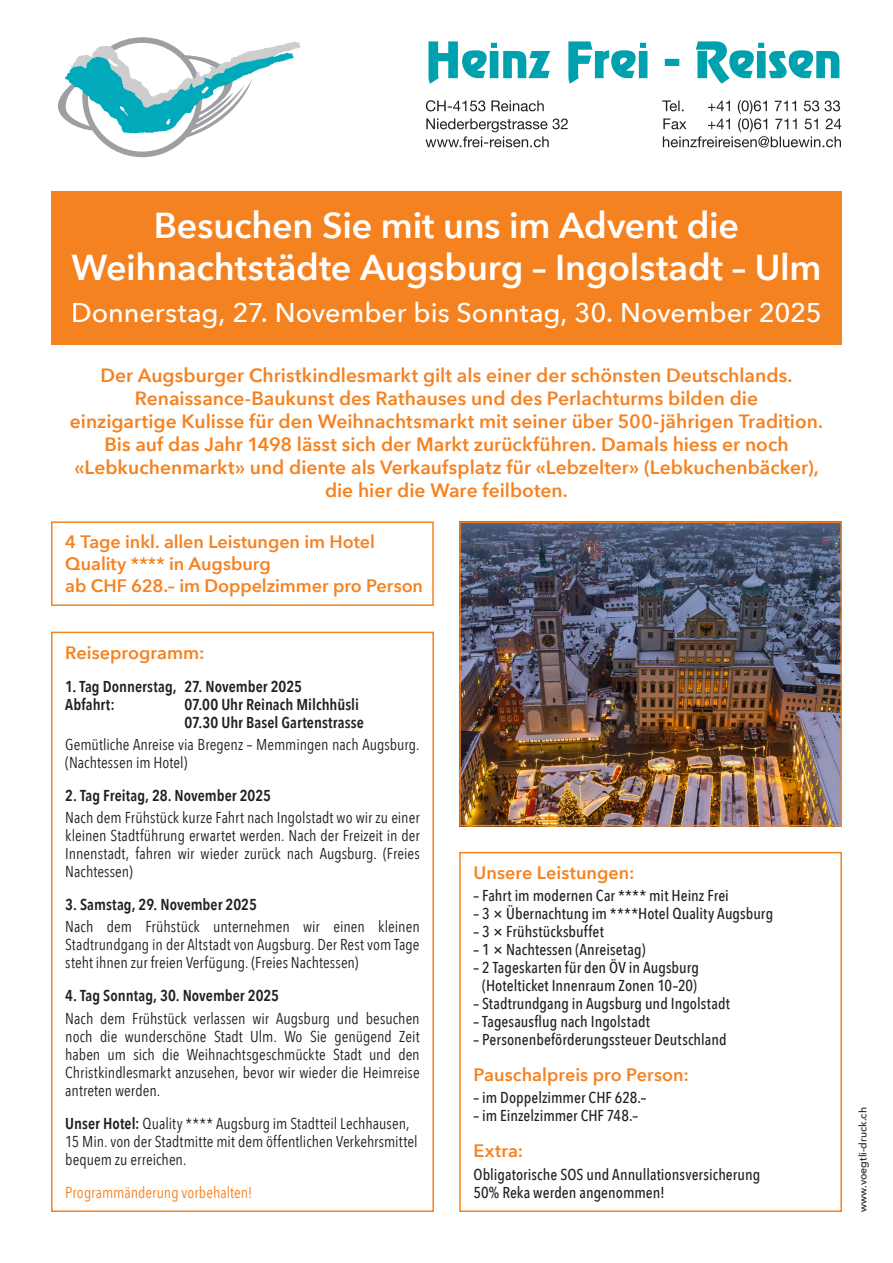
<style>
.page{position:relative;width:893px;height:1263px;background:#fff}
.page>*{position:absolute;margin:0;border:0;box-sizing:border-box;transform-origin:0 0}
.t1{font:600 36px/42px "Avenir Next";letter-spacing:-.005em;color:#fff;text-align:center}
.t2{font:500 27px "Avenir Next";color:#fff}
.t3{font:600 19.2px/23.1px "Avenir Next";color:#f58220;text-align:center}
.t4{font:600 18px/21.6px "Avenir Next";color:#f58220}
.t5{font:15.75px/18px "Avenir Next Condensed";color:#231f20;text-align:justify}
.t6{font:500 15.75px/18px "Avenir Next Condensed";letter-spacing:.005em;color:#231f20;text-align:center}
.t7{font:600 15.75px "Avenir Next Condensed";color:#231f20}
.t8{font:15.75px "Avenir Next Condensed";color:#f58220}
.t9{font:500 10.5px "Avenir Next";color:#231f20}
.s1{font-weight:600}
</style>
<div class="page">
<img style="left:462px;top:524px;width:377px;height:299px">
<div style="left:459px;top:521px;width:383px;height:305px;border:2px solid #f58220"></div>
<svg style="left:58px;top:37px;width:243px;height:120px"></svg>
<div style="left:459px;top:852px;width:383px;height:360px;border:2px solid #f58220"></div>
<div style="left:51px;top:632px;width:383px;height:580px;border:2px solid #f58220"></div>
<div style="left:51px;top:521px;width:383px;height:85px;border:2px solid #f58220"></div>
<div style="left:51px;top:192px;width:791px;height:153px;background:#f58220"></div>
<svg style="left:425px;top:100px;width:416px;height:47px"></svg>
<svg style="left:428px;top:41px;width:411px;height:43px"></svg>
<p class="t1" style="left:71px;top:204px;width:752px">Besuchen Sie mit uns im Advent die<br>Weihnachtstädte Augsburg – Ingolstadt – Ulm</p>
<p class="t2" style="left:71px;top:290px;width:752px">Donnerstag, 27. November bis Sonntag, 30. November 2025</p>
<p class="t3" style="left:70px;top:364px;width:755px">Der Augsburger Christkindlesmarkt gilt als einer der schönsten Deutschlands.<br>Renaissance-Baukunst des Rathauses und des Perlachturms bilden die<br>einzigartige Kulisse für den Weihnachtsmarkt mit seiner über 500-jährigen Tradition.<br>Bis auf das Jahr 1498 lässt sich der Markt zurückführen. Damals hiess er noch «Lebkuchenmarkt» und diente als Verkaufsplatz für «Lebzelter» (Lebkuchenbäcker), die hier die Ware feilboten.</p>
<p class="t4" style="left:65px;top:531px;width:311px">4 Tage inkl. allen Leistungen im Hotel<br>Quality **** in Augsburg</p>
<p class="t4" style="left:65px;top:574px;width:359px">ab CHF 628.– im Doppelzimmer pro Person</p>
<p class="t4" style="left:65px;top:641px;width:141px">Reiseprogramm:</p>
<p class="t7" style="left:65px;top:672px;width:238px">1. Tag Donnerstag, 27. November 2025</p>
<p class="t7" style="left:65px;top:690px;width:51px">Abfahrt:</p>
<p class="t7" style="left:184px;top:690px;width:176px">07.00 Uhr Reinach Milchhüsli</p>
<p class="t7" style="left:184px;top:708px;width:181px">07.30 Uhr Basel Gartenstrasse</p>
<p class="t5" style="left:65px;top:735px;width:356px">Gemütliche Anreise via Bregenz – Memmingen nach Augsburg. (Nachtessen im Hotel)</p>
<p class="t7" style="left:65px;top:782px;width:207px">2. Tag Freitag, 28. November 2025</p>
<p class="t5" style="left:65px;top:808px;width:356px">Nach dem Frühstück kurze Fahrt nach Ingolstadt wo wir zu einer kleinen Stadtführung erwartet werden. Nach der Freizeit in der Innenstadt, fahren wir wieder zurück nach Augsburg. (Freies Nachtessen)</p>
<p class="t7" style="left:65px;top:891px;width:193px">3. Samstag, 29. November 2025</p>
<p class="t5" style="left:65px;top:917px;width:356px">Nach dem Frühstück unternehmen wir einen kleinen Stadtrundgang in der Altstadt von Augsburg. Der Rest vom Tage steht ihnen zur freien Verfügung. (Freies Nachtessen)</p>
<p class="t7" style="left:65px;top:982px;width:215px">4. Tag Sonntag, 30. November 2025</p>
<p class="t5" style="left:65px;top:1008px;width:356px">Nach dem Frühstück verlassen wir Augsburg und besuchen noch die wunderschöne Stadt Ulm. Wo Sie genügend Zeit haben um sich die Weihnachtsgeschmückte Stadt und den Christkindlesmarkt anzusehen, bevor wir wieder die Heimreise antreten werden.</p>
<p class="t5" style="left:65px;top:1113px;width:354px;text-align:left"><span class="s1">Unser Hotel:</span> Quality **** Augsburg im Stadtteil Lechhausen,<br>15 Min. von der Stadtmitte mit dem öffentlichen Verkehrsmittel bequem zu erreichen.</p>
<p class="t8" style="left:65px;top:1179px;width:189px">Programmänderung vorbehalten!</p>
<p class="t4" style="left:473px;top:861px;width:163px">Unsere Leistungen:</p>
<p class="t6" style="left:473px;top:886px;width:257px">– Fahrt im modernen Car **** mit Heinz Frei</p>
<p class="t6" style="left:473px;top:904px;width:301px">– 3 × Übernachtung im ****Hotel Quality Augsburg</p>
<p class="t6" style="left:473px;top:922px;width:132px">– 3 × Frühstücksbuffet</p>
<p class="t6" style="left:473px;top:940px;width:173px">– 1 × Nachtessen (Anreisetag)</p>
<p class="t6" style="left:473px;top:958px;width:227px">– 2 Tageskarten für den ÖV in Augsburg (Hotelticket Innenraum Zonen 10–20)</p>
<p class="t6" style="left:473px;top:994px;width:258px">– Stadtrundgang in Augsburg und Ingolstadt</p>
<p class="t6" style="left:473px;top:1012px;width:178px">– Tagesausflug nach Ingolstadt</p>
<p class="t6" style="left:473px;top:1030px;width:255px">– Personenbeförderungssteuer Deutschland</p>
<p class="t4" style="left:473px;top:1064px;width:217px">Pauschalpreis pro Person:</p>
<p class="t6" style="left:473px;top:1089px;width:174px">– im Doppelzimmer CHF 628.–</p>
<p class="t6" style="left:473px;top:1107px;width:166px">– im Einzelzimmer CHF 748.–</p>
<p class="t4" style="left:473px;top:1140px;width:51px">Extra:</p>
<p class="t6" style="left:473px;top:1165px;width:288px">Obligatorische SOS und Annullationsversicherung</p>
<p class="t6" style="left:473px;top:1183px;width:193px">50% Reka werden angenommen!</p>
<p class="t9" style="left:854px;top:1212px;width:106px;rotate:-90deg">www.voegtli-druck.ch</p>
</div>
